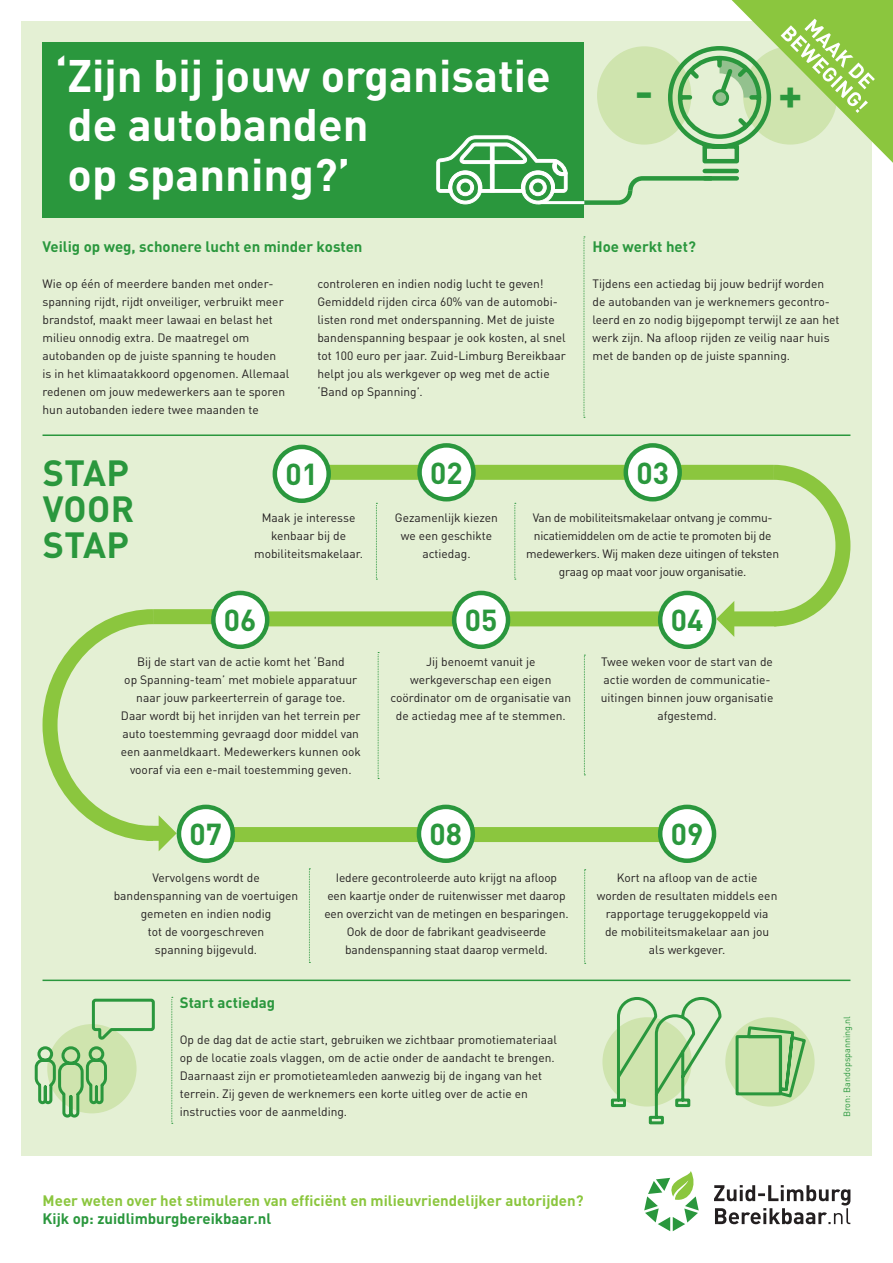
<style>
.page{position:relative;width:893px;height:1263px;background:#fff}
.page>*{position:absolute;margin:0;border:0;box-sizing:border-box;transform-origin:0 0}
.t1{font:700 45px/49.5px "DIN Pro";color:#fff}
.t2{font:700 45px "DIN Pro";color:#2a973d}
.t3{font:700 36px/36px "DIN Pro";letter-spacing:.01em;color:#2a973d}
.t4{font:700 30px "DIN Pro";color:#2a973d}
.t5{font:700 15px "DIN Pro";color:#2a973d}
.t6{font:700 15px "DIN Pro";color:#8bc63e}
.t7{font:12px/18px "DIN Pro";color:#231f20;text-align:center}
.t8{font:12px/18px "DIN Pro";letter-spacing:-.02em;color:#231f20;text-align:center}
.t9{font:9px "DIN Pro";color:#2a973d}
</style>
<div class="page">
<div style="left:21px;top:21px;width:851px;height:1134px;background:#e4f0d4"></div>
<div style="left:43px;top:43px;width:541px;height:175px;background:#2a973d"></div>
<svg style="left:584px;top:237px;width:1px;height:181px"></svg>
<svg style="left:171px;top:997px;width:2px;height:127px"></svg>
<svg style="left:376px;top:503px;width:1px;height:77px"></svg>
<svg style="left:378px;top:652px;width:1px;height:127px"></svg>
<svg style="left:309px;top:868px;width:1px;height:95px"></svg>
<svg style="left:584px;top:869px;width:2px;height:95px"></svg>
<svg style="left:514px;top:503px;width:2px;height:77px"></svg>
<svg style="left:584px;top:655px;width:1px;height:120px"></svg>
<hr style="left:43px;top:434px;width:807px;height:2px;background:#2a973d">
<hr style="left:43px;top:979px;width:807px;height:2px;background:#2a973d">
<div style="left:597px;top:46px;width:94px;height:99px;background:#cfe4ae;border-radius:50%"></div>
<svg style="left:759px;top:464px;width:92px;height:163px"></svg>
<div style="left:732px;top:611px;width:44px;height:15px;background:#8bc63e"></div>
<div style="left:222px;top:611px;width:460px;height:15px;background:#8bc63e"></div>
<div style="left:153px;top:609px;width:80px;height:15px;background:#8bc63e"></div>
<div style="left:300px;top:465px;width:474px;height:15px;background:#8bc63e"></div>
<div style="left:275px;top:447px;width:54px;height:54px;background:#fff;border-radius:50%"></div>
<div style="left:273px;top:445px;width:58px;height:58px;border:4px solid #2a973d;border-radius:50%"></div>
<div style="left:420px;top:445px;width:53px;height:54px;background:#fff;border-radius:50%"></div>
<div style="left:417px;top:443px;width:59px;height:58px;border:4px solid #2a973d;border-radius:50%"></div>
<div style="left:626px;top:445px;width:54px;height:54px;background:#fff;border-radius:50%"></div>
<div style="left:623px;top:443px;width:59px;height:58px;border:4px solid #2a973d;border-radius:50%"></div>
<div style="left:660px;top:593px;width:54px;height:54px;background:#fff;border-radius:50%"></div>
<div style="left:658px;top:591px;width:58px;height:58px;border:4px solid #2a973d;border-radius:50%"></div>
<div style="left:213px;top:827px;width:474px;height:15px;background:#8bc63e"></div>
<svg style="left:42px;top:609px;width:135px;height:242px"></svg>
<div style="left:419px;top:807px;width:54px;height:54px;background:#fff;border-radius:50%"></div>
<div style="left:417px;top:805px;width:58px;height:58px;border:4px solid #2a973d;border-radius:50%"></div>
<svg style="left:716px;top:601px;width:18px;height:36px"></svg>
<div style="left:660px;top:807px;width:54px;height:54px;background:#fff;border-radius:50%"></div>
<div style="left:658px;top:805px;width:58px;height:58px;border:4px solid #2a973d;border-radius:50%"></div>
<div style="left:454px;top:593px;width:54px;height:54px;background:#fff;border-radius:50%"></div>
<div style="left:452px;top:591px;width:58px;height:58px;border:4px solid #2a973d;border-radius:50%"></div>
<div style="left:213px;top:593px;width:54px;height:54px;background:#fff;border-radius:50%"></div>
<div style="left:211px;top:591px;width:58px;height:58px;border:4px solid #2a973d;border-radius:50%"></div>
<div style="left:179px;top:807px;width:54px;height:54px;background:#fff;border-radius:50%"></div>
<div style="left:177px;top:805px;width:58px;height:58px;border:4px solid #2a973d;border-radius:50%"></div>
<svg style="left:436px;top:135px;width:131px;height:69px"></svg>
<hr style="left:490px;top:144px;width:4px;height:48px;background:#fff">
<div style="left:584px;top:200px;width:34px;height:5px;background:#2a973d"></div>
<hr style="left:538px;top:201px;width:46px;height:3px;background:#fff">
<div style="left:725px;top:1017px;width:90px;height:89px;background:#cfe4ae;border-radius:50%"></div>
<div style="left:602px;top:1017px;width:90px;height:89px;background:#cfe4ae;border-radius:50%"></div>
<div style="left:47px;top:1024px;width:90px;height:89px;background:#cfe4ae;border-radius:50%"></div>
<svg style="left:734px;top:1024px;width:74px;height:75px"></svg>
<svg style="left:609px;top:997px;width:113px;height:128px"></svg>
<svg style="left:34px;top:1045px;width:74px;height:73px"></svg>
<svg style="left:91px;top:998px;width:64px;height:41px"></svg>
<svg style="left:714px;top:1185px;width:136px;height:39px"></svg>
<svg style="left:644px;top:1171px;width:55px;height:60px"></svg>
<svg style="left:613px;top:0;width:280px;height:205px"></svg>
<h1 class="t1" style="left:55px;top:49px;width:497px">‘Zijn bij jouw organisatie de autobanden<br>op spanning?’</h1>
<p class="t5" style="left:43px;top:236px;width:321px">Veilig op weg, schonere lucht en minder kosten</p>
<p class="t7" style="left:43px;top:274px;width:248px;text-align:left">Wie op één of meerdere banden met onder&shy;spanning rijdt, rijdt onveiliger, verbruikt meer brandstof, maakt meer lawaai en belast het milieu onnodig extra. De maatregel om autobanden op de juiste spanning te houden<br>is in het klimaatakkoord opgenomen. Allemaal redenen om jouw medewerkers aan te sporen hun autobanden iedere twee maanden te</p>
<p class="t7" style="left:317px;top:274px;width:250px;text-align:left">controleren en indien nodig lucht te geven!<br>Gemiddeld rijden circa 60% van de automobi&shy;listen rond met onderspanning. Met de juiste bandenspanning bespaar je ook kosten, al snel tot 100 euro per jaar. Zuid-Limburg Bereikbaar helpt jou als werkgever op weg met de actie ‘Band op Spanning’.</p>
<h1 class="t2" style="left:635px;top:61px;width:21px">-</h1>
<h1 class="t2" style="left:778px;top:63px;width:26px">+</h1>
<p class="t5" style="left:592px;top:236px;width:105px">Hoe werkt het?</p>
<p class="t7" style="left:592px;top:274px;width:248px;text-align:left">Tijdens een actiedag bij jouw bedrijf worden de autobanden van je werknemers gecontro&shy;leerd en zo nodig bijgepompt terwijl ze aan het werk zijn. Na afloop rijden ze veilig naar huis met de banden op de juiste spanning.</p>
<h2 class="t3" style="left:43px;top:454px;width:93px">STAP<br>VOOR<br>STAP</h2>
<h3 class="t4" style="left:285px;top:454px;width:34px">01</h3>
<h3 class="t4" style="left:430px;top:452px;width:34px">02</h3>
<h3 class="t4" style="left:636px;top:452px;width:34px">03</h3>
<p class="t7" style="left:254px;top:508px;width:110px">Maak je interesse kenbaar bij de mobiliteitsmakelaar.</p>
<p class="t7" style="left:395px;top:508px;width:105px">Gezamenlijk kiezen we een geschikte actiedag.</p>
<h3 class="t4" style="left:224px;top:600px;width:34px">06</h3>
<h3 class="t4" style="left:465px;top:600px;width:34px">05</h3>
<p class="t8" style="left:526px;top:508px;width:254px">Van de mobiliteitsmakelaar ontvang je commu&shy;nicatiemiddelen om de actie te promoten bij de medewerkers. Wij maken deze uitingen of teksten graag op maat voor jouw organisatie.</p>
<h3 class="t4" style="left:671px;top:600px;width:34px">04</h3>
<p class="t7" style="left:121px;top:652px;width:241px">Bij de start van de actie komt het ‘Band<br>op Spanning-team’ met mobiele apparatuur naar jouw parkeerterrein of garage toe.<br>Daar wordt bij het inrijden van het terrein per auto toestemming gevraagd door middel van een aanmeldkaart. Medewerkers kunnen ook vooraf via een e-mail toestemming geven.</p>
<p class="t7" style="left:391px;top:652px;width:182px">Jij benoemt vanuit je werkgeverschap een eigen coördinator om de organisatie van de actiedag mee af te stemmen.</p>
<p class="t7" style="left:601px;top:652px;width:174px">Twee weken voor de start van de actie worden de communicatie&shy;uitingen binnen jouw organisatie afgestemd.</p>
<h3 class="t4" style="left:190px;top:814px;width:34px">07</h3>
<p class="t7" style="left:114px;top:868px;width:186px">Vervolgens wordt de bandenspanning van de voertuigen gemeten en indien nodig<br>tot de voorgeschreven<br>spanning bijgevuld.</p>
<h3 class="t4" style="left:430px;top:814px;width:34px">08</h3>
<h3 class="t4" style="left:671px;top:814px;width:34px">09</h3>
<p class="t7" style="left:324px;top:868px;width:246px">Iedere gecontroleerde auto krijgt na afloop<br>een kaartje onder de ruitenwisser met daarop een overzicht van de metingen en besparingen.<br>Ook de door de fabrikant geadviseerde bandenspanning staat daarop vermeld.</p>
<p class="t7" style="left:597px;top:868px;width:182px">Kort na afloop van de actie worden de resultaten middels een rapportage teruggekoppeld via<br>de mobiliteitsmakelaar aan jou als werkgever.</p>
<p class="t5" style="left:180px;top:992px;width:97px">Start actiedag</p>
<p class="t7" style="left:180px;top:1030px;width:379px;text-align:left">Op de dag dat de actie start, gebruiken we zichtbaar promotiemateriaal op de locatie zoals vlaggen, om de actie onder de aandacht te brengen.<br>Daarnaast zijn er promotieteamleden aanwezig bij de ingang van het terrein. Zij geven de werknemers een korte uitleg over de actie en instructies voor de aanmelding.</p>
<p class="t6" style="left:43px;top:1190px;width:542px">Meer weten over het stimuleren van efficiënt en milieuvriendelijker autorijden?</p>
<p class="t5" style="left:43px;top:1208px;width:230px">Kijk op: zuidlimburgbereikbaar.nl</p>
<p class="t9" style="left:840px;top:1117px;width:103px;rotate:-90deg">Bron: Bandopspanning.nl</p>
</div>
